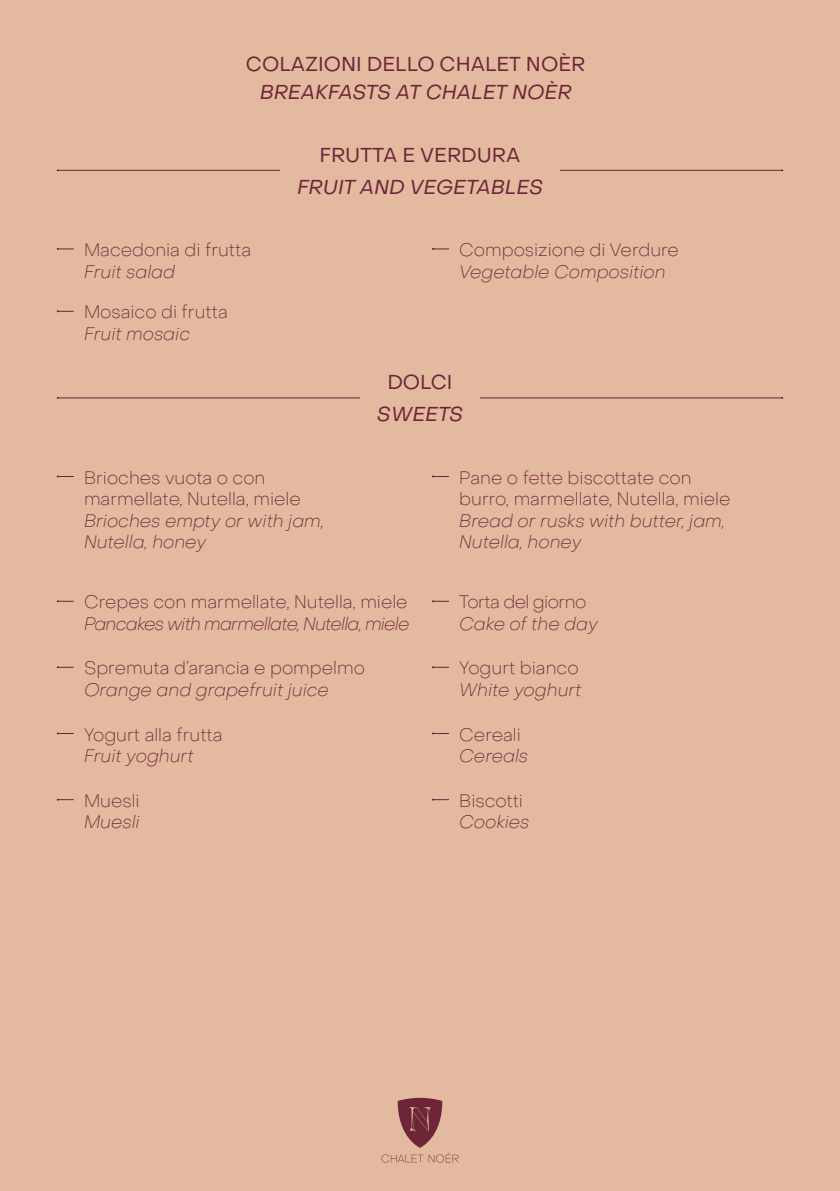
<style>
.page{position:relative;width:840px;height:1191px;background:#fff}
.page>*{position:absolute;margin:0;border:0;box-sizing:border-box;transform-origin:0 0}
.t1{font:italic 20px "Object Sans";color:#6d2537}
.t2{font:20px "Object Sans";color:#6d2537}
.t3{font:100 18px/21.6px "Object Sans";color:#6d2537}
.t4{font:italic 100 18px/21.6px "Object Sans";color:#6d2537}
.t5{font:italic 100 18px "Object Sans";letter-spacing:-.04em;color:#6d2537}
.t6{font:100 18px "Object Sans";letter-spacing:-.03em;color:#6d2537}
.s1{font-style:italic}
</style>
<div class="page">
<div style="left:0;top:0;width:839px;height:1191px;background:#e3b9a0"></div>
<svg style="left:381px;top:1097px;width:77px;height:65px"></svg>
<hr style="left:58px;top:170px;width:222px;height:1px;background:#6d2537">
<hr style="left:58px;top:397px;width:302px;height:1px;background:#6d2537">
<svg style="left:57px;top:248px;width:17px;height:2px"></svg>
<svg style="left:57px;top:475px;width:17px;height:2px"></svg>
<svg style="left:432px;top:475px;width:17px;height:2px"></svg>
<svg style="left:57px;top:310px;width:17px;height:2px"></svg>
<svg style="left:57px;top:600px;width:17px;height:2px"></svg>
<svg style="left:57px;top:666px;width:17px;height:2px"></svg>
<svg style="left:57px;top:732px;width:17px;height:2px"></svg>
<svg style="left:57px;top:798px;width:17px;height:2px"></svg>
<svg style="left:432px;top:248px;width:17px;height:2px"></svg>
<svg style="left:432px;top:600px;width:17px;height:2px"></svg>
<svg style="left:432px;top:666px;width:17px;height:2px"></svg>
<svg style="left:432px;top:732px;width:17px;height:2px"></svg>
<svg style="left:432px;top:798px;width:17px;height:2px"></svg>
<hr style="left:559px;top:170px;width:222px;height:1px;background:#6d2537">
<hr style="left:480px;top:397px;width:301px;height:1px;background:#6d2537">
<p class="t2" style="left:246px;top:52px;width:340px">COLAZIONI DELLO CHALET NOÈR</p>
<p class="t1" style="left:260px;top:79px;width:313px">BREAKFASTS AT CHALET NOÈR</p>
<p class="t2" style="left:319px;top:143px;width:202px">FRUTTA E VERDURA</p>
<p class="t3" style="left:84px;top:239px;width:169px">Macedonia di frutta</p>
<p class="t4" style="left:84px;top:261px;width:93px">Fruit salad</p>
<p class="t3" style="left:84px;top:301px;width:145px">Mosaico di frutta</p>
<p class="t4" style="left:84px;top:323px;width:108px">Fruit mosaic</p>
<p class="t1" style="left:297px;top:174px;width:247px">FRUIT AND VEGETABLES</p>
<p class="t3" style="left:459px;top:239px;width:221px">Composizione di Verdure</p>
<p class="t4" style="left:459px;top:261px;width:208px">Vegetable Composition</p>
<p class="t2" style="left:387px;top:370px;width:67px">DOLCI</p>
<p class="t1" style="left:377px;top:402px;width:87px">SWEETS</p>
<p class="t3" style="left:84px;top:466px;width:218px">Brioches vuota o con marmellate, Nutella, miele</p>
<p class="t4" style="left:84px;top:510px;width:241px">Brioches empty or with jam,<br>Nutella, honey</p>
<p class="t3" style="left:84px;top:591px;width:325px">Crepes con marmellate, Nutella, miele</p>
<p class="t5" style="left:84px;top:613px;width:327px">Pancakes with marmellate, Nutella, miele</p>
<p class="t3" style="left:84px;top:657px;width:282px">Spremuta d’arancia e pompelmo<br><span class="s1">Orange and grapefruit juice</span></p>
<p class="t3" style="left:84px;top:723px;width:140px">Yogurt alla frutta</p>
<p class="t4" style="left:84px;top:745px;width:111px">Fruit yoghurt</p>
<p class="t3" style="left:84px;top:789px;width:57px">Muesli</p>
<p class="t4" style="left:84px;top:811px;width:57px">Muesli</p>
<p class="t3" style="left:459px;top:466px;width:272px">Pane o fette biscottate con burro, marmellate, Nutella, miele</p>
<p class="t4" style="left:459px;top:510px;width:267px">Bread or rusks with butter, jam,<br>Nutella, honey</p>
<p class="t6" style="left:459px;top:591px;width:128px">Torta del giorno</p>
<p class="t4" style="left:459px;top:613px;width:140px">Cake of the day</p>
<p class="t3" style="left:459px;top:657px;width:121px">Yogurt bianco</p>
<p class="t4" style="left:459px;top:679px;width:124px">White yoghurt</p>
<p class="t3" style="left:459px;top:723px;width:63px">Cereali</p>
<p class="t4" style="left:459px;top:745px;width:70px">Cereals</p>
<p class="t3" style="left:459px;top:789px;width:65px">Biscotti</p>
<p class="t4" style="left:459px;top:811px;width:72px">Cookies</p>
</div>
